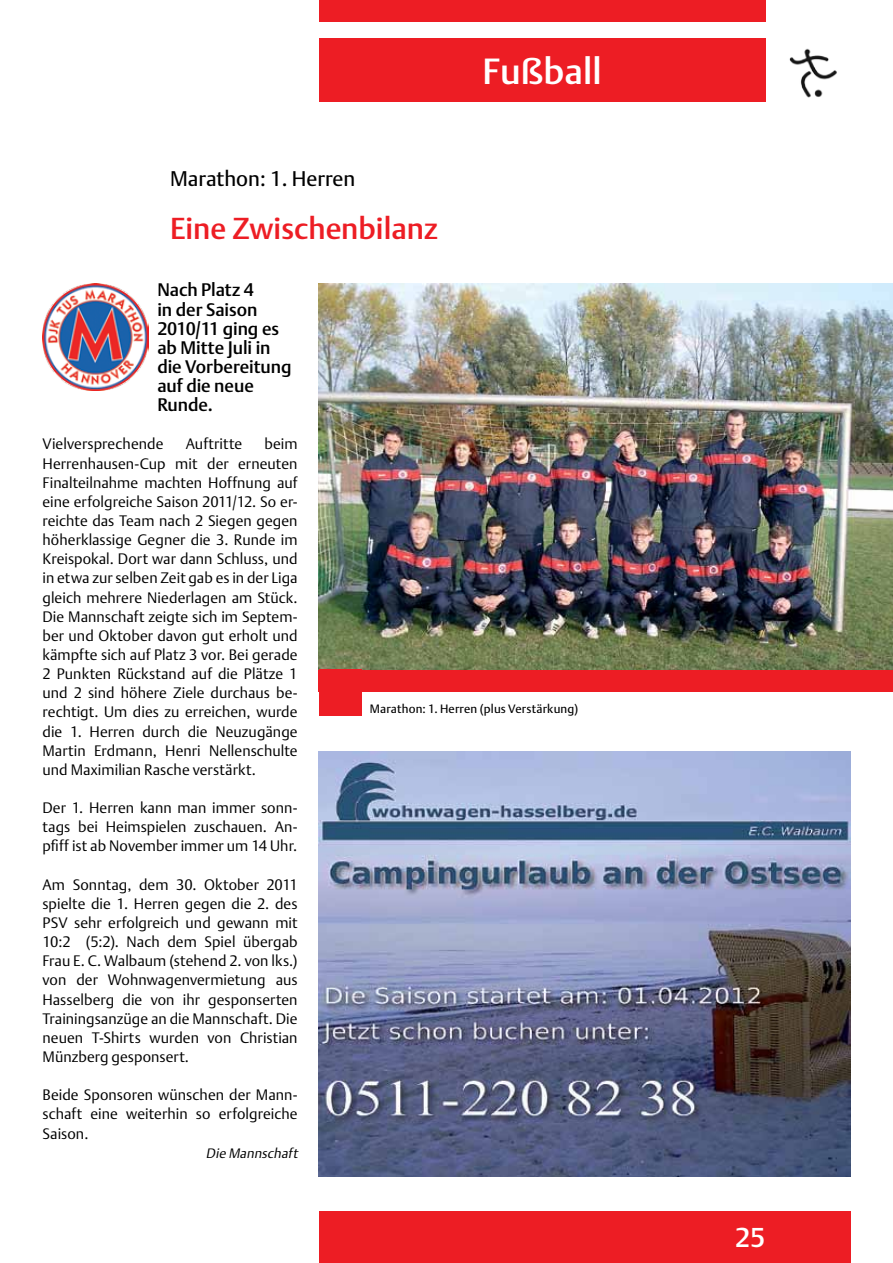
<style>
.page{position:relative;width:893px;height:1263px;background:#fff}
.page>*{position:absolute;margin:0;border:0;box-sizing:border-box;transform-origin:0 0}
.t1{font:36px "DTL Argo T Medium";color:#fff}
.t2{font:30px "DTL Argo T Medium";color:#ed1d24}
.t3{font:27px "DTL Argo T Medium";color:#fff}
.t4{font:21px "DTL Argo T";color:#000}
.t5{font:18px/19.2px "DTL Argo T Medium";letter-spacing:-.005em;color:#000}
.t6{font:15px/19.2px "DTL Argo T Light";color:#000;text-align:justify}
.t7{font:italic 13.5px "DTL Argo T Light";color:#000}
.t8{font:12px "DTL Argo T";letter-spacing:.015em;color:#000}
</style>
<div class="page">
<div style="left:319px;top:0;width:446px;height:21px;background:#ed1d24"></div>
<div style="left:319px;top:38px;width:446px;height:64px;background:#ed1d24"></div>
<div style="left:319px;top:1212px;width:531px;height:51px;background:#ed1d24"></div>
<img style="left:319px;top:752px;width:531px;height:425px">
<img style="left:319px;top:284px;width:574px;height:386px">
<div style="left:319px;top:669px;width:42px;height:47px;background:#ed1d24"></div>
<div style="left:319px;top:670px;width:574px;height:21px;background:#ed1d24"></div>
<img style="left:789px;top:48px;width:48px;height:50px">
<img style="left:43px;top:284px;width:106px;height:106px">
<h3 class="t4" style="left:170px;top:166px;width:187px">Marathon: 1. Herren</h3>
<h2 class="t2" style="left:170px;top:210px;width:269px">Eine Zwischenbilanz</h2>
<h1 class="t1" style="left:483px;top:50px;width:121px">Fußball</h1>
<p class="t5" style="left:157px;top:280px;width:136px">Nach Platz 4<br>in der Saison<br>2010/11 ging es ab Mitte Juli in die Vorbereitung auf die neue<br>Runde.</p>
<p class="t6" style="left:43px;top:434px;width:123px">Vielversprechende</p>
<p class="t6" style="left:186px;top:434px;width:58px">Auftritte</p>
<p class="t6" style="left:43px;top:434px;width:257px;text-indent:222px">beim Herrenhausen-Cup mit der erneuten Finalteilnahme machten Hoffnung auf eine erfolgreiche Saison 2011/12. So er&shy;reichte das Team nach 2 Siegen gegen höherklassige Gegner die 3. Runde im Kreispokal. Dort war dann Schluss, und in etwa zur selben Zeit gab es in der Liga gleich mehrere Niederlagen am Stück.<br>Die Mannschaft zeigte sich im Septem&shy;ber und Oktober davon gut erholt und kämpfte sich auf Platz 3 vor. Bei gerade 2 Punkten Rückstand auf die Plätze 1 und 2 sind höhere Ziele durchaus be&shy;rechtigt. Um dies zu erreichen, wurde die 1. Herren durch die Neuzugänge Martin Erdmann, Henri Nellenschulte und Maximilian Rasche verstärkt.</p>
<p class="t6" style="left:43px;top:798px;width:257px">Der 1. Herren kann man immer sonn&shy;tags bei Heimspielen zuschauen. An&shy;pfiff ist ab November immer um 14 Uhr.</p>
<p class="t6" style="left:43px;top:875px;width:257px">Am Sonntag, dem 30. Oktober 2011 spielte die 1. Herren gegen die 2. des PSV sehr erfolgreich und gewann mit 10:2 (5:2). Nach dem Spiel übergab Frau E. C. Walbaum (stehend 2. von lks.) von der Wohnwagenvermietung aus Hasselberg die von ihr gesponserten Trainingsanzüge an die Mannschaft. Die neuen T-Shirts wurden von Christian Münzberg gesponsert.</p>
<p class="t6" style="left:43px;top:1085px;width:257px">Beide Sponsoren wünschen der Mann&shy;schaft eine weiterhin so erfolgreiche Saison.</p>
<p class="t7" style="left:206px;top:1145px;width:96px">Die Mannschaft</p>
<p class="t8" style="left:370px;top:701px;width:210px">Marathon: 1. Herren (plus Verstärkung)</p>
<h3 class="t3" style="left:735px;top:1221px;width:32px">25</h3>
</div>
